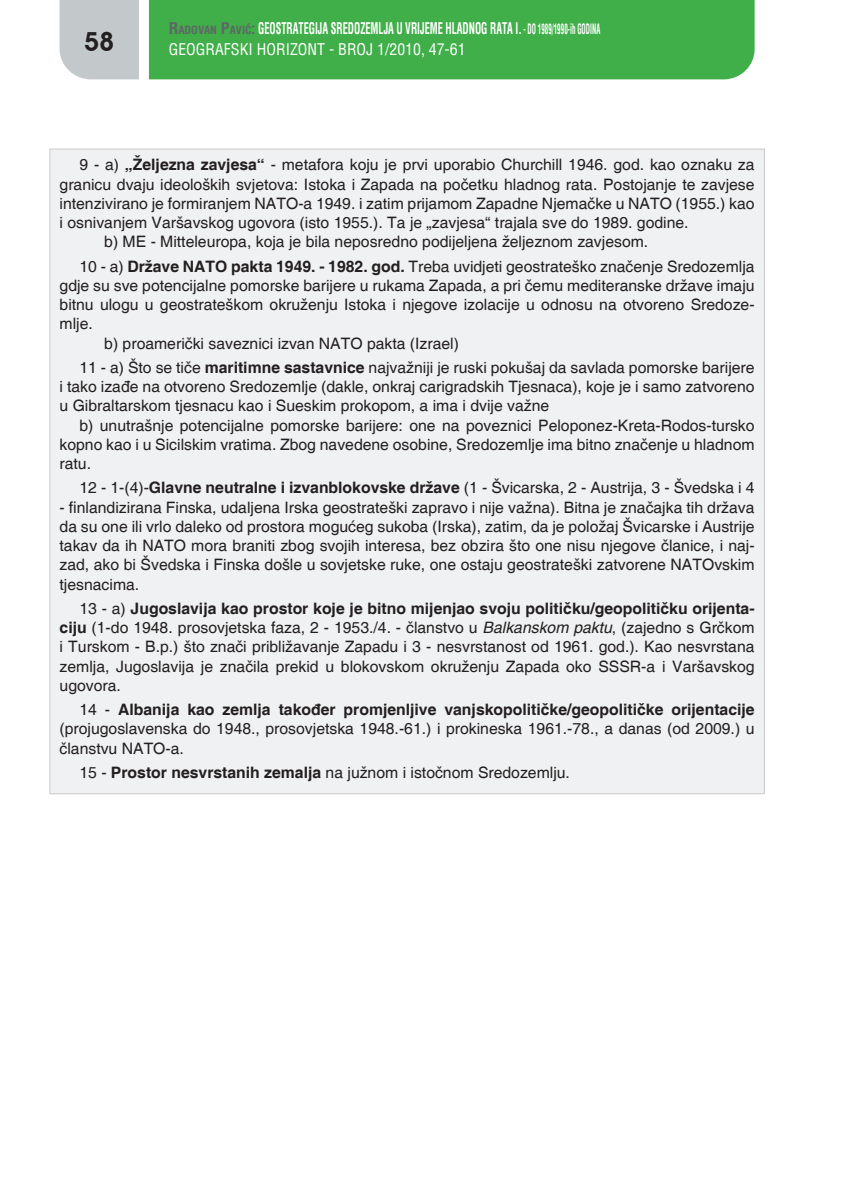
<style>
.page{position:relative;width:844px;height:1191px;background:#fff}
.page>*{position:absolute;margin:0;border:0;box-sizing:border-box;transform-origin:0 0}
.t1{font:600 26.25px "Avant Garde IT Cby BT";color:#231f20}
.t2{font:15.75px/19.2px "Helvetica";color:#231f20;text-align:justify}
.t3{font:700 condensed 15.75px "Helvetica";color:#fff;scale:.65 1}
.t4{font:condensed 15.75px "Helvetica";color:#fff}
.s1{color:#5f6567}
.s2{font-size:11.03px;color:#5f6567}
.s3{font-size:14px}
.s4{font-weight:700}
.s5{font-style:italic}
</style>
<div class="page">
<div style="left:149px;top:0;width:605px;height:79px;background:#40ae49"></div>
<div style="left:60px;top:0;width:79px;height:79px;background:#c3c8ca"></div>
<div style="left:50px;top:149px;width:714px;height:644px;background:#f0f1f2"></div>
<h1 class="t1" style="left:84px;top:26px;width:32px">58</h1>
<p class="t3" style="left:169px;top:18px;width:665px"><span class="s1">R</span><span class="s2">ADOVAN</span> <span class="s1">P</span><span class="s2">AVIĆ</span><span class="s1">:</span> GEOSTRATEGIJA SREDOZEMLJA U VRIJEME HLADNOG RATA I. <span class="s3">- DO 1989/1990-ih GODINA</span></p>
<p class="t4" style="left:169px;top:39px;width:298px">GEOGRAFSKI HORIZONT - BROJ 1/2010, 47-61</p>
<p class="t2" style="left:60px;top:156px;width:696px;text-indent:20px">9 - a) <span class="s4">„Željezna zavjesa“</span> - metafora koju je prvi uporabio Churchill 1946. god. kao oznaku za granicu dvaju ideoloških svjetova: Istoka i Zapada na početku hladnog rata. Postojanje te zavjese intenzivirano je formiranjem NATO-a 1949. i zatim prijamom Zapadne Njemačke u NATO (1955.) kao i osnivanjem Varšavskog ugovora (isto 1955.). Ta je „zavjesa“ trajala sve do 1989. godine.</p>
<p class="t2" style="left:104px;top:233px;width:545px">b) ME - Mitteleuropa, koja je bila neposredno podijeljena željeznom zavjesom.</p>
<p class="t2" style="left:60px;top:257px;width:696px;text-indent:20px">10 - a) <span class="s4">Države NATO pakta 1949. - 1982. god.</span> Treba uvidjeti geostrateško značenje Sredozemlja gdje su sve potencijalne pomorske barijere u rukama Zapada, a pri čemu mediteranske države imaju bitnu ulogu u geostrateškom okruženju Istoka i njegove izolacije u odnosu na otvoreno Sredoze&shy;mlje.</p>
<p class="t2" style="left:104px;top:334px;width:356px">b) proamerički saveznici izvan NATO pakta (Izrael)</p>
<p class="t2" style="left:60px;top:358px;width:696px;text-indent:20px">11 - a) Što se tiče <span class="s4">maritimne sastavnice</span> najvažniji je ruski pokušaj da savlada pomorske barijere i tako izađe na otvoreno Sredozemlje (dakle, onkraj carigradskih Tjesnaca), koje je i samo zatvoreno u Gibraltarskom tjesnacu kao i Sueskim prokopom, a ima i dvije važne</p>
<p class="t2" style="left:60px;top:416px;width:696px;text-indent:20px">b) unutrašnje potencijalne pomorske barijere: one na poveznici Peloponez-Kreta-Rodos-tursko kopno kao i u Sicilskim vratima. Zbog navedene osobine, Sredozemlje ima bitno značenje u hladnom ratu.</p>
<p class="t2" style="left:79px;top:479px;width:676px">12 - 1-(4)-<span class="s4">Glavne neutralne i izvanblokovske države</span> (1 - Švicarska, 2 - Austrija, 3 - Švedska i 4</p>
<p class="t2" style="left:60px;top:498px;width:696px">- finlandizirana Finska, udaljena Irska geostrateški zapravo i nije važna). Bitna je značajka tih država da su one ili vrlo daleko od prostora mogućeg sukoba (Irska), zatim, da je položaj Švicarske i Austrije takav da ih NATO mora braniti zbog svojih interesa, bez obzira što one nisu njegove članice, i naj&shy;zad, ako bi Švedska i Finska došle u sovjetske ruke, one ostaju geostrateški zatvorene NATOvskim tjesnacima.</p>
<p class="t2" style="left:60px;top:599px;width:696px;text-indent:20px">13 - a) <span class="s4">Jugoslavija kao prostor koje je bitno mijenjao svoju političku/geopolitičku orijenta&shy;ciju</span> (1-do 1948. prosovjetska faza, 2 - 1953./4. - članstvo u <span class="s5">Balkanskom paktu</span>, (zajedno s Grčkom i Turskom - B.p.) što znači približavanje Zapadu i 3 - nesvrstanost od 1961. god.). Kao nesvrstana zemlja, Jugoslavija je značila prekid u blokovskom okruženju Zapada oko SSSR-a i Varšavskog ugovora.</p>
<p class="t2" style="left:60px;top:700px;width:696px;text-indent:20px">14 - <span class="s4">Albanija kao zemlja također promjenljive vanjskopolitičke/geopolitičke orijentacije </span>(projugoslavenska do 1948., prosovjetska 1948.-61.) i prokineska 1961.-78., a danas (od 2009.) u članstvu NATO-a.</p>
<p class="t2" style="left:79px;top:763px;width:492px">15 - <span class="s4">Prostor nesvrstanih zemalja</span> na južnom i istočnom Sredozemlju.</p>
</div>
